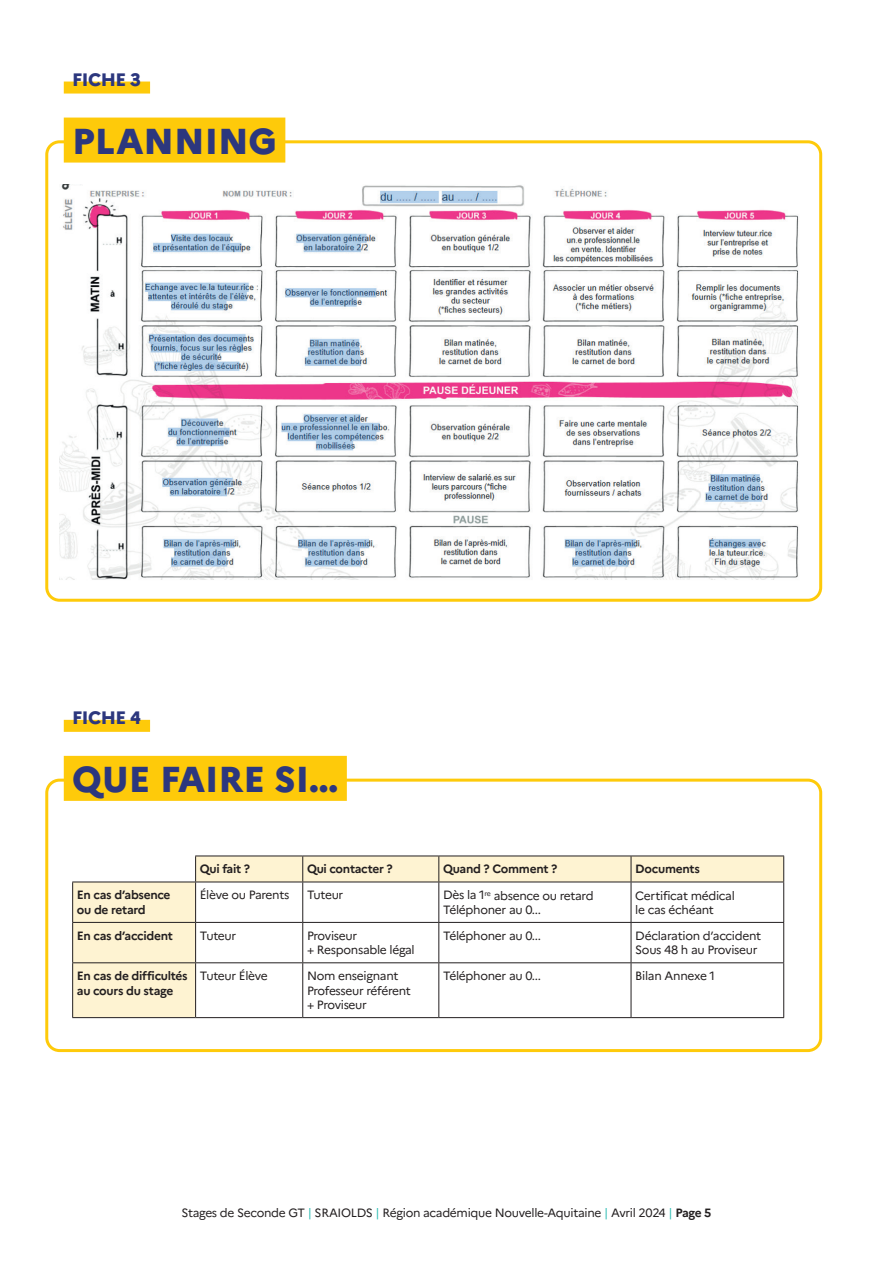
<style>
.page{position:relative;width:893px;height:1263px;background:#fff}
.page>*{position:absolute;margin:0;border:0;box-sizing:border-box;transform-origin:0 0}
.t1{font:800 36px "Marianne";color:#2c377e}
.t2{font:800 18px "Marianne";letter-spacing:-.025em;color:#2c377e}
.t3{font:12px/14.4px "Marianne";letter-spacing:-.025em;color:#231f20}
.t4{font:700 12px/14.4px "Marianne";letter-spacing:-.025em;color:#231f20}
.s1{color:#33beb5}
.s2{font-weight:700}
</style>
<div class="page">
<div style="left:45px;top:140px;width:777px;height:462px;border:3px solid #feca0a;border-radius:13px"></div>
<div style="left:45px;top:779px;width:777px;height:273px;border:3px solid #feca0a;border-radius:13px"></div>
<div style="left:64px;top:82px;width:86px;height:12px;background:#feca0a"></div>
<div style="left:64px;top:118px;width:221px;height:45px;background:#feca0a"></div>
<div style="left:64px;top:720px;width:86px;height:12px;background:#feca0a"></div>
<div style="left:64px;top:756px;width:283px;height:45px;background:#feca0a"></div>
<img style="left:60px;top:185px;width:739px;height:395px">
<svg style="left:73px;top:856px;width:710px;height:161px"></svg>
<hr style="left:195px;top:855px;width:108px;height:1px;background:#231f20">
<svg style="left:195px;top:856px;width:1px;height:26px"></svg>
<hr style="left:303px;top:855px;width:136px;height:1px;background:#231f20">
<svg style="left:302px;top:856px;width:1px;height:26px"></svg>
<hr style="left:439px;top:855px;width:192px;height:1px;background:#231f20">
<svg style="left:438px;top:856px;width:1px;height:26px"></svg>
<hr style="left:631px;top:855px;width:153px;height:1px;background:#231f20">
<svg style="left:631px;top:856px;width:1px;height:26px"></svg>
<svg style="left:783px;top:856px;width:1px;height:26px"></svg>
<hr style="left:72px;top:882px;width:124px;height:1px;background:#231f20">
<hr style="left:72px;top:882px;width:1px;height:40px;background:#231f20">
<hr style="left:196px;top:882px;width:107px;height:1px;background:#231f20">
<hr style="left:195px;top:882px;width:1px;height:40px;background:#231f20">
<hr style="left:303px;top:882px;width:136px;height:1px;background:#231f20">
<hr style="left:302px;top:882px;width:1px;height:40px;background:#231f20">
<hr style="left:439px;top:882px;width:192px;height:1px;background:#231f20">
<hr style="left:438px;top:882px;width:1px;height:40px;background:#231f20">
<hr style="left:631px;top:882px;width:153px;height:1px;background:#231f20">
<hr style="left:631px;top:882px;width:1px;height:40px;background:#231f20">
<hr style="left:783px;top:882px;width:1px;height:40px;background:#231f20">
<hr style="left:72px;top:922px;width:124px;height:1px;background:#231f20">
<hr style="left:72px;top:923px;width:1px;height:39px;background:#231f20">
<hr style="left:196px;top:922px;width:107px;height:1px;background:#231f20">
<hr style="left:195px;top:923px;width:1px;height:39px;background:#231f20">
<hr style="left:303px;top:922px;width:136px;height:1px;background:#231f20">
<hr style="left:302px;top:923px;width:1px;height:39px;background:#231f20">
<hr style="left:439px;top:922px;width:192px;height:1px;background:#231f20">
<hr style="left:438px;top:923px;width:1px;height:39px;background:#231f20">
<hr style="left:631px;top:922px;width:153px;height:1px;background:#231f20">
<hr style="left:631px;top:923px;width:1px;height:39px;background:#231f20">
<hr style="left:783px;top:923px;width:1px;height:39px;background:#231f20">
<hr style="left:72px;top:962px;width:124px;height:1px;background:#231f20">
<hr style="left:72px;top:963px;width:1px;height:54px;background:#231f20">
<hr style="left:196px;top:962px;width:107px;height:1px;background:#231f20">
<hr style="left:195px;top:963px;width:1px;height:54px;background:#231f20">
<hr style="left:303px;top:962px;width:136px;height:1px;background:#231f20">
<hr style="left:302px;top:963px;width:1px;height:54px;background:#231f20">
<hr style="left:439px;top:962px;width:192px;height:1px;background:#231f20">
<hr style="left:438px;top:963px;width:1px;height:54px;background:#231f20">
<hr style="left:631px;top:962px;width:153px;height:1px;background:#231f20">
<hr style="left:631px;top:963px;width:1px;height:54px;background:#231f20">
<hr style="left:783px;top:963px;width:1px;height:54px;background:#231f20">
<hr style="left:72px;top:1017px;width:124px;height:1px;background:#231f20">
<hr style="left:196px;top:1017px;width:107px;height:1px;background:#231f20">
<hr style="left:303px;top:1017px;width:136px;height:1px;background:#231f20">
<hr style="left:439px;top:1017px;width:192px;height:1px;background:#231f20">
<hr style="left:631px;top:1017px;width:153px;height:1px;background:#231f20">
<h2 class="t2" style="left:72px;top:65px;width:70px">FICHE 3</h2>
<h1 class="t1" style="left:72px;top:113px;width:206px">PLANNING</h1>
<h2 class="t2" style="left:72px;top:704px;width:70px">FICHE 4</h2>
<h1 class="t1" style="left:72px;top:751px;width:268px">QUE FAIRE SI...</h1>
<p class="t4" style="left:200px;top:861px;width:52px">Qui fait ?</p>
<p class="t4" style="left:307px;top:861px;width:87px">Qui contacter ?</p>
<p class="t4" style="left:443px;top:861px;width:116px">Quand ? Comment ?</p>
<p class="t4" style="left:635px;top:861px;width:66px">Documents</p>
<p class="t4" style="left:77px;top:887px;width:95px">En cas d’absence ou de retard</p>
<p class="t3" style="left:200px;top:887px;width:91px">Élève ou Parents</p>
<p class="t3" style="left:307px;top:887px;width:38px">Tuteur</p>
<p class="t3" style="left:443px;top:887px;width:152px">Dès la 1<sup>re</sup> absence ou retard<br>Téléphoner au 0...</p>
<p class="t3" style="left:635px;top:887px;width:101px">Certificat médical le cas échéant</p>
<p class="t4" style="left:77px;top:927px;width:97px">En cas d’accident</p>
<p class="t3" style="left:200px;top:927px;width:38px">Tuteur</p>
<p class="t3" style="left:307px;top:927px;width:109px">Proviseur<br>+ Responsable légal</p>
<p class="t3" style="left:443px;top:927px;width:99px">Téléphoner au 0...</p>
<p class="t3" style="left:635px;top:927px;width:128px">Déclaration d’accident<br>Sous 48 h au Proviseur</p>
<p class="t4" style="left:77px;top:968px;width:112px">En cas de difficultés au cours du stage</p>
<p class="t3" style="left:200px;top:968px;width:70px">Tuteur Élève</p>
<p class="t3" style="left:307px;top:968px;width:105px">Nom enseignant<br>Professeur référent + Proviseur</p>
<p class="t3" style="left:443px;top:968px;width:99px">Téléphoner au 0...</p>
<p class="t3" style="left:635px;top:968px;width:81px">Bilan Annexe 1</p>
<p class="t3" style="left:181px;top:1204px;width:531px">Stages de Seconde GT <span class="s1">|</span> SRAIOLDS <span class="s1">|</span> Région académique Nouvelle-Aquitaine <span class="s1">|</span> Avril 2024 <span class="s1">|</span> <span class="s2">Page 5</span></p>
</div>
